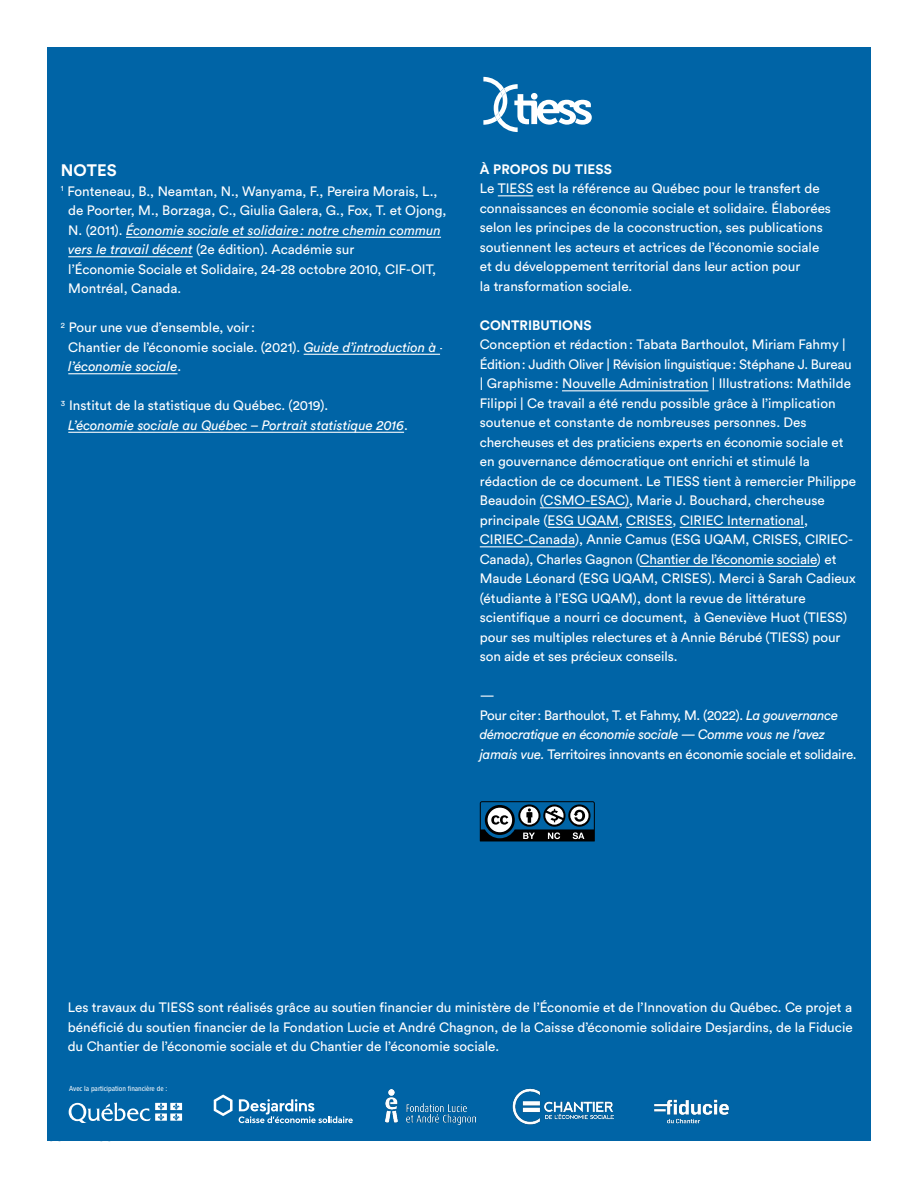
<style>
.page{position:relative;width:918px;height:1188px;background:#fff}
.page>*{position:absolute;margin:0;border:0;box-sizing:border-box;transform-origin:0 0}
.t1{font:700 16.5px "Circular Std";letter-spacing:.01em;color:#fff}
.t2{font:13.5px/19.5px "Circular Std";color:#fff}
.t3{font:13.5px/19.5px "Circular Std";letter-spacing:-.02em;color:#fff}
.t4{font:italic 13.5px/19.5px "Circular Std";color:#fff}
.t5{font:700 13.5px "Circular Std";color:#fff}
.t6{font:7.35px "Chaloult Cond Normal";color:#fff}
.s1{font-style:italic}
.s2{font-style:normal}
</style>
<div class="page">
<div style="left:47px;top:47px;width:824px;height:1094px;background:#0064a6"></div>
<hr style="left:498px;top:195px;width:35px;height:1px;background:#fff">
<hr style="left:562px;top:390px;width:147px;height:1px;background:#fff">
<hr style="left:540px;top:507px;width:89px;height:1px;background:#fff">
<hr style="left:548px;top:527px;width:71px;height:1px;background:#fff">
<hr style="left:626px;top:527px;width:46px;height:1px;background:#fff">
<hr style="left:680px;top:527px;width:124px;height:1px;background:#fff">
<hr style="left:480px;top:546px;width:95px;height:1px;background:#fff">
<hr style="left:640px;top:566px;width:177px;height:1px;background:#fff">
<svg style="left:69px;top:1102px;width:113px;height:21px"></svg>
<img style="left:385px;top:1089px;width:91px;height:35px">
<img style="left:512px;top:1089px;width:102px;height:36px">
<svg style="left:483px;top:77px;width:109px;height:55px"></svg>
<svg style="left:214px;top:1095px;width:19px;height:21px"></svg>
<svg style="left:239px;top:1099px;width:114px;height:24px"></svg>
<svg style="left:480px;top:801px;width:115px;height:40px"></svg>
<hr style="left:126px;top:237px;width:315px;height:1px;background:#fff">
<hr style="left:68px;top:256px;width:125px;height:1px;background:#fff">
<hr style="left:304px;top:354px;width:136px;height:1px;background:#fff">
<hr style="left:68px;top:373px;width:109px;height:1px;background:#fff">
<hr style="left:68px;top:432px;width:336px;height:1px;background:#fff">
<img style="left:654px;top:1099px;width:75px;height:25px">
<p class="t1" style="left:61px;top:160px;width:58px">NOTES</p>
<p class="t2" style="left:68px;top:181px;width:380px;text-indent:-8px"><sup>1</sup> Fonteneau, B., Neamtan, N., Wanyama, F., Pereira Morais, L., de Poorter, M., Borzaga, C., Giulia Galera, G., Fox, T. et Ojong, N. (2011). <span class="s1">Économie sociale et solidaire: notre chemin commun vers le travail décent</span> (2e édition). Académie sur<br>l’Économie Sociale et Solidaire, 24-28 octobre 2010, CIF-OIT, Montréal, Canada.</p>
<p class="t2" style="left:68px;top:317px;width:370px;text-indent:-8px"><sup>2</sup> Pour une vue d’ensemble, voir:<br>Chantier de l’économie sociale. (2021). <span class="s1">Guide d’introduction à l’économie sociale</span>.</p>
<p class="t4" style="left:68px;top:395px;width:341px;text-indent:-8px"><sup>3</sup> <span class="s2">Institut de la statistique du Québec. (2019).<br></span>L’économie sociale au Québec – Portrait statistique 2016<span class="s2">.</span></p>
<p class="t5" style="left:480px;top:160px;width:134px">À PROPOS DU TIESS</p>
<p class="t2" style="left:480px;top:179px;width:353px">Le TIESS est la référence au Québec pour le transfert de connaissances en économie sociale et solidaire. Élaborées selon les principes de la coconstruction, ses publications soutiennent les acteurs et actrices de l’économie sociale et du développement territorial dans leur action pour<br>la transformation sociale.</p>
<p class="t5" style="left:480px;top:316px;width:113px">CONTRIBUTIONS</p>
<p class="t2" style="left:480px;top:335px;width:378px">Conception et rédaction: Tabata Barthoulot, Miriam Fahmy | Édition: Judith Oliver | Révision linguistique: Stéphane J. Bureau | Graphisme: Nouvelle Administration | Illustrations: Mathilde Filippi | Ce travail a été rendu possible grâce à l’implication soutenue et constante de nombreuses personnes. Des chercheuses et des praticiens experts en économie sociale et en gouvernance démocratique ont enrichi et stimulé la rédaction de ce document. Le TIESS tient à remercier Philippe Beaudoin (CSMO-ESAC), Marie J. Bouchard, chercheuse principale (ESG UQAM, CRISES, CIRIEC International, CIRIEC-Canada), Annie Camus (ESG UQAM, CRISES, CIRIEC-Canada), Charles Gagnon (Chantier de l’économie sociale) et Maude Léonard (ESG UQAM, CRISES). Merci à Sarah Cadieux (étudiante à l’ESG UQAM), dont la revue de littérature scientifique a nourri ce document, à Geneviève Huot (TIESS) pour ses multiples relectures et à Annie Bérubé (TIESS) pour son aide et ses précieux conseils.</p>
<p class="t3" style="left:480px;top:685px;width:378px">—<br>Pour citer: Barthoulot, T. et Fahmy, M. (2022). <span class="s1">La gouvernance démocratique en économie sociale — Comme vous ne l’avez jamais vue.</span> Territoires innovants en économie sociale et solidaire.</p>
<p class="t2" style="left:68px;top:997px;width:786px;text-align:justify">Les travaux du TIESS sont réalisés grâce au soutien financier du ministère de l’Économie et de l’Innovation du Québec. Ce projet a bénéficié du soutien financier de la Fondation Lucie et André Chagnon, de la Caisse d’économie solidaire Desjardins, de la Fiducie du Chantier de l’économie sociale et du Chantier de l’économie sociale.</p>
<p class="t6" style="left:69px;top:1084px;width:100px">Avec la participation financière de :</p>
</div>
